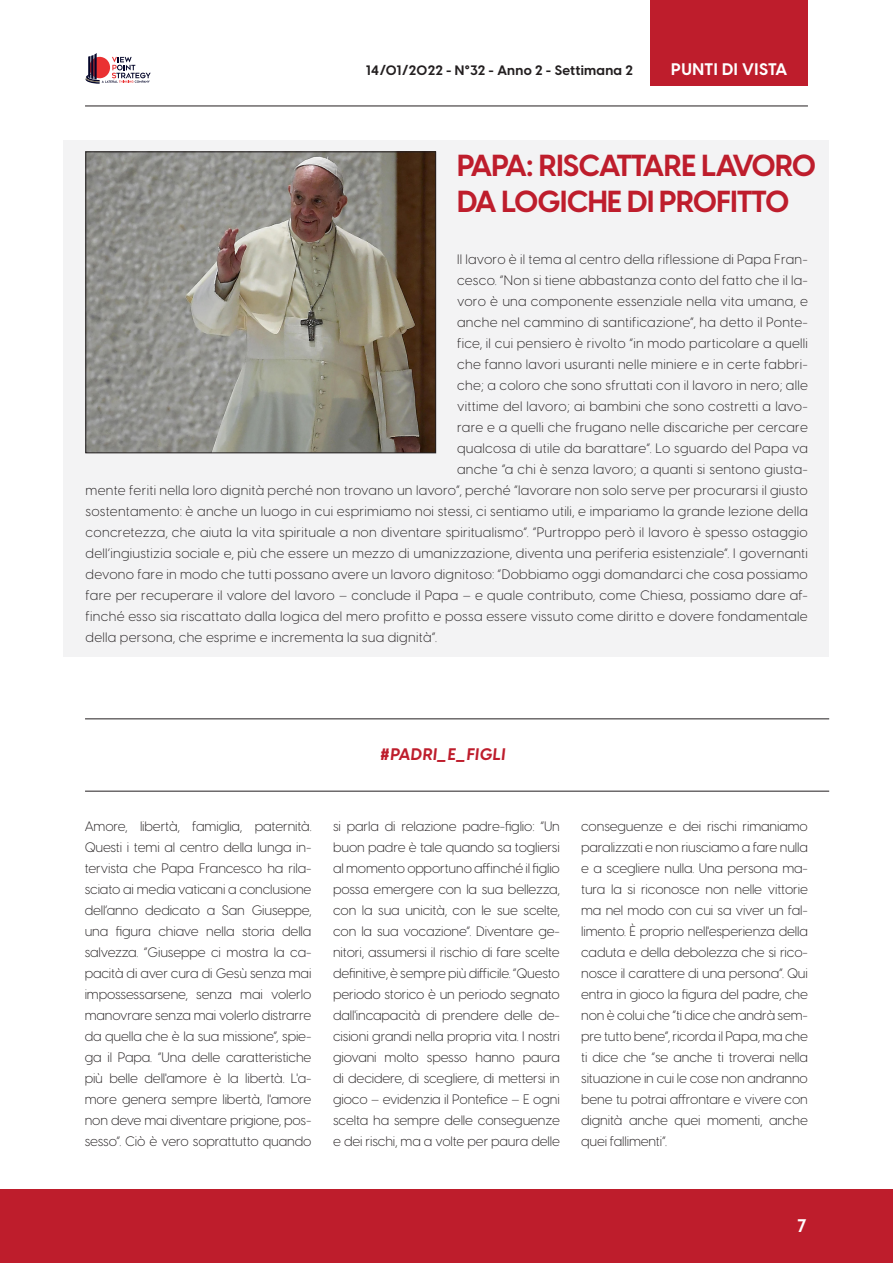
<style>
.page{position:relative;width:893px;height:1263px;background:#fff}
.page>*{position:absolute;margin:0;border:0;box-sizing:border-box;transform-origin:0 0}
.titolo{font:700 30px/36px "Visby CF";letter-spacing:-.03em;color:#be1d2c}
.t1{font:700 18px "Visby CF";color:#fff}
.titolo-2{font:italic 700 16.5px "Visby CF";letter-spacing:.03em;color:#be1d2c}
.t2{font:700 16.5px "Visby CF";letter-spacing:.03em;color:#fff}
.testo{font:300 13.5px/21px "Visby CF";letter-spacing:.02em;color:#231f20;text-align:justify}
.t3{font:700 13.5px "Visby CF";letter-spacing:.02em;color:#231f20}
</style>
<div class="page">
<div style="left:0;top:1189px;width:893px;height:74px;background:#be1d2c"></div>
<svg style="left:86px;top:53px;width:65px;height:31px"></svg>
<hr style="left:85px;top:106px;width:723px;height:1px;background:#231f20">
<div style="left:651px;top:0;width:157px;height:85px;background:#be1d2c"></div>
<div style="left:64px;top:140px;width:765px;height:517px;background:#f3f3f4"></div>
<img style="left:88px;top:154px;width:346px;height:297px">
<div style="left:86px;top:152px;width:350px;height:301px;border:1px solid #231f20"></div>
<hr style="left:85px;top:719px;width:744px;height:1px;background:#231f20">
<hr style="left:85px;top:791px;width:744px;height:1px;background:#231f20">
<p class="t3" style="left:366px;top:62px;width:268px">14/01/2022 - N°32 - Anno 2 - Settimana 2</p>
<p class="t2" style="left:671px;top:58px;width:118px">PUNTI DI VISTA</p>
<p class="titolo" style="left:457px;top:147px;width:361px">PAPA: RISCATTARE LAVORO<br>DA LOGICHE DI PROFITTO</p>
<p class="testo" style="left:457px;top:249px;width:352px">Il lavoro è il tema al centro della riflessione di Papa Fran-</p>
<p class="testo" style="left:457px;top:270px;width:352px">cesco. “Non si tiene abbastanza conto del fatto che il la-</p>
<p class="testo" style="left:457px;top:291px;width:352px">voro è una componente essenziale nella vita umana, e</p>
<p class="testo" style="left:457px;top:312px;width:352px">anche nel cammino di santificazione”, ha detto il Ponte-</p>
<p class="testo" style="left:457px;top:333px;width:352px">fice, il cui pensiero è rivolto “in modo particolare a quelli</p>
<p class="testo" style="left:457px;top:354px;width:352px">che fanno lavori usuranti nelle miniere e in certe fabbri-</p>
<p class="testo" style="left:457px;top:375px;width:352px">che; a coloro che sono sfruttati con il lavoro in nero; alle</p>
<p class="testo" style="left:457px;top:396px;width:352px">vittime del lavoro; ai bambini che sono costretti a lavo-</p>
<p class="testo" style="left:457px;top:417px;width:352px">rare e a quelli che frugano nelle discariche per cercare</p>
<p class="testo" style="left:457px;top:438px;width:352px">qualcosa di utile da barattare”. Lo sguardo del Papa va</p>
<p class="testo" style="left:457px;top:459px;width:352px">anche “a chi è senza lavoro; a quanti si sentono giusta-</p>
<p class="testo" style="left:86px;top:480px;width:724px">mente feriti nella loro dignità perché non trovano un lavoro”, perché “lavorare non solo serve per procurarsi il giusto</p>
<p class="testo" style="left:86px;top:501px;width:724px">sostentamento: è anche un luogo in cui esprimiamo noi stessi, ci sentiamo utili, e impariamo la grande lezione della</p>
<p class="testo" style="left:86px;top:522px;width:724px">concretezza, che aiuta la vita spirituale a non diventare spiritualismo”. “Purtroppo però il lavoro è spesso ostaggio</p>
<p class="testo" style="left:86px;top:543px;width:724px">dell’ingiustizia sociale e, più che essere un mezzo di umanizzazione, diventa una periferia esistenziale”. I governanti</p>
<p class="testo" style="left:86px;top:564px;width:724px">devono fare in modo che tutti possano avere un lavoro dignitoso: “Dobbiamo oggi domandarci che cosa possiamo</p>
<p class="testo" style="left:86px;top:585px;width:724px">fare per recuperare il valore del lavoro – conclude il Papa – e quale contributo, come Chiesa, possiamo dare af-</p>
<p class="testo" style="left:86px;top:606px;width:724px">finché esso sia riscattato dalla logica del mero profitto e possa essere vissuto come diritto e dovere fondamentale</p>
<p class="testo" style="left:86px;top:627px;width:353px">della persona, che esprime e incrementa la sua dignità”.</p>
<p class="titolo-2" style="left:381px;top:744px;width:126px">#PADRI_E_FIGLI</p>
<p class="testo" style="left:85px;top:816px;width:228px">Amore, libertà, famiglia, paternità.<br>Questi i temi al centro della lunga in&shy;tervista che Papa Francesco ha rila&shy;sciato ai media vaticani a conclusione dell’anno dedicato a San Giuseppe, una figura chiave nella storia della salvezza. “Giuseppe ci mostra la ca&shy;pacità di aver cura di Gesù senza mai impossessarsene, senza mai volerlo manovrare senza mai volerlo distrarre da quella che è la sua missione”, spie&shy;ga il Papa. “Una delle caratteristiche più belle dell'amore è la libertà. L'a&shy;more genera sempre libertà, l'amore non deve mai diventare prigione, pos&shy;sesso”. Ciò è vero soprattutto quando</p>
<p class="testo" style="left:333px;top:816px;width:228px">si parla di relazione padre-figlio: “Un buon padre è tale quando sa togliersi al momento opportuno affinché il figlio possa emergere con la sua bellezza, con la sua unicità, con le sue scelte, con la sua vocazione”. Diventare ge&shy;nitori, assumersi il rischio di fare scelte definitive, è sempre più difficile. “Questo periodo storico è un periodo segnato dall'incapacità di prendere delle de&shy;cisioni grandi nella propria vita. I nostri giovani molto spesso hanno paura di decidere, di scegliere, di mettersi in gioco – evidenzia il Pontefice – E ogni scelta ha sempre delle conseguenze e dei rischi, ma a volte per paura delle</p>
<p class="testo" style="left:581px;top:816px;width:228px">conseguenze e dei rischi rimaniamo paralizzati e non riusciamo a fare nulla e a scegliere nulla. Una persona ma&shy;tura la si riconosce non nelle vittorie ma nel modo con cui sa viver un fal&shy;limento. È proprio nell'esperienza della caduta e della debolezza che si rico&shy;nosce il carattere di una persona”. Qui entra in gioco la figura del padre, che non è colui che “ti dice che andrà sem&shy;pre tutto bene”, ricorda il Papa, ma che ti dice che “se anche ti troverai nella situazione in cui le cose non andranno bene tu potrai affrontare e vivere con dignità anche quei momenti, anche quei fallimenti”.</p>
<h2 class="t1" style="left:797px;top:1214px;width:11px">7</h2>
</div>
